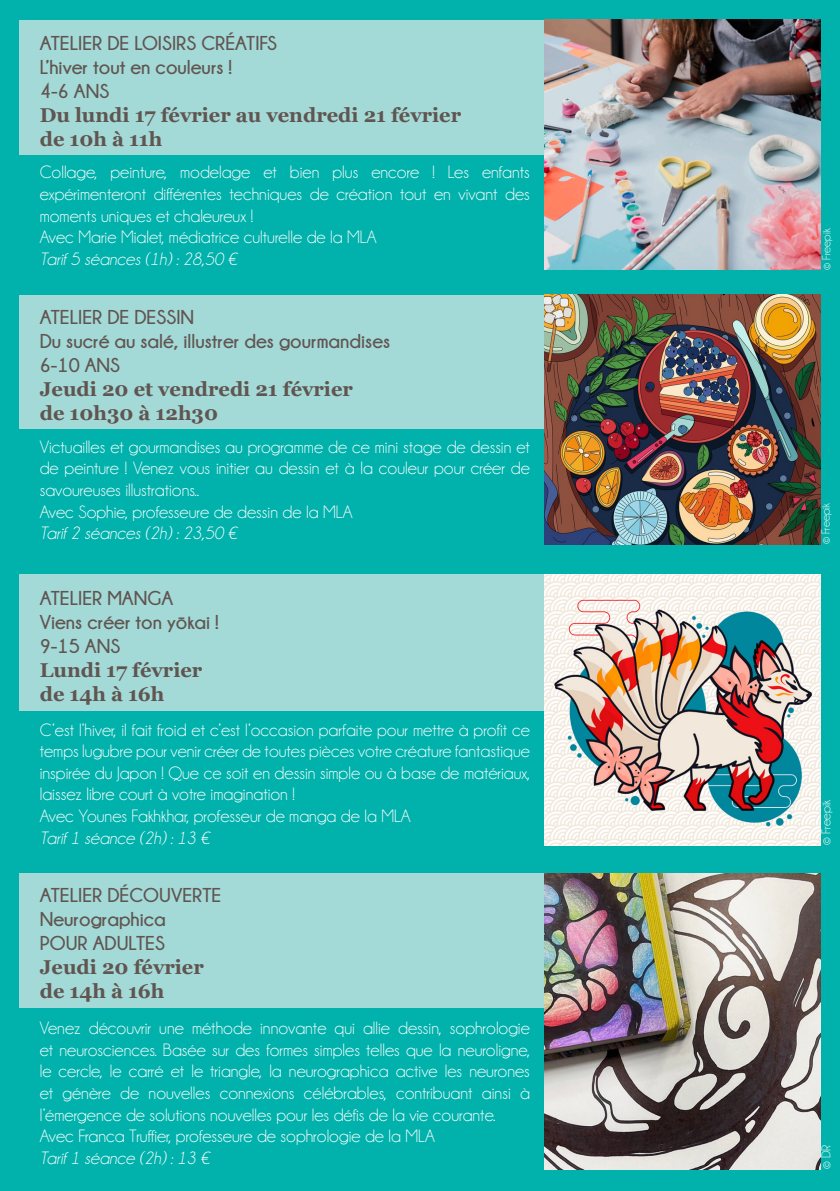
<style>
.page{position:relative;width:840px;height:1191px;background:#fff}
.page>*{position:absolute;margin:0;border:0;box-sizing:border-box;transform-origin:0 0}
.t1{font:700 20px "Champagne&Limousines";color:#615550}
.t2{font:700 20px "Georgia";color:#615550}
.t3{font:18px/21.6px "Champagne&Limousines";color:#fff;text-align:justify}
.t4{font:italic 18px "Champagne&Limousines";color:#fff}
.t5{font:13px "Champagne&Limousines";color:#fff}
.t6{font:12px "Champagne&Limousines";color:#fff}
</style>
<div class="page">
<div style="left:0;top:0;width:839px;height:1191px;background:#01b2ac"></div>
<div style="left:20px;top:20px;width:748px;height:135px;background:#a3dad8"></div>
<img style="left:544px;top:20px;width:275px;height:249px">
<div style="left:20px;top:574px;width:773px;height:137px;background:#a3dad8"></div>
<img style="left:544px;top:574px;width:275px;height:271px">
<div style="left:20px;top:873px;width:773px;height:135px;background:#a3dad8"></div>
<img style="left:544px;top:873px;width:275px;height:296px">
<div style="left:20px;top:295px;width:773px;height:133px;background:#a3dad8"></div>
<img style="left:544px;top:295px;width:275px;height:249px">
<p class="t1" style="left:40px;top:32px;width:239px">ATELIER DE LOISIRS CRÉATIFS</p>
<p class="t1" style="left:40px;top:56px;width:194px">L’hiver tout en couleurs !</p>
<p class="t1" style="left:40px;top:80px;width:71px">4-6 ANS</p>
<p class="t2" style="left:40px;top:102px;width:422px">Du lundi 17 février au vendredi 21 février</p>
<p class="t2" style="left:40px;top:126px;width:124px">de 10h à 11h</p>
<p class="t3" style="left:40px;top:162px;width:491px">Collage, peinture, modelage et bien plus encore ! Les enfants expérimenteront différentes techniques de création tout en vivant des moments uniques et chaleureux !</p>
<p class="t3" style="left:40px;top:226px;width:338px">Avec Marie Mialet, médiatrice culturelle de la MLA</p>
<p class="t4" style="left:40px;top:250px;width:199px">Tarif 5 séances (1h) : 28,50 €</p>
<p class="t1" style="left:40px;top:306px;width:156px">ATELIER DE DESSIN</p>
<p class="t1" style="left:40px;top:330px;width:352px">Du sucré au salé, illustrer des gourmandises</p>
<p class="t1" style="left:40px;top:354px;width:82px">6-10 ANS</p>
<p class="t2" style="left:40px;top:376px;width:314px">Jeudi 20 et vendredi 21 février</p>
<p class="t2" style="left:40px;top:400px;width:180px">de 10h30 à 12h30</p>
<p class="t3" style="left:40px;top:436px;width:491px">Victuailles et gourmandises au programme de ce mini stage de dessin et de peinture ! Venez vous initier au dessin et à la couleur pour créer de savoureuses illustrations..</p>
<p class="t3" style="left:40px;top:501px;width:314px">Avec Sophie, professeure de dessin de la MLA</p>
<p class="t4" style="left:40px;top:524px;width:199px">Tarif 2 séances (2h) : 23,50 €</p>
<p class="t1" style="left:40px;top:586px;width:135px">ATELIER MANGA</p>
<p class="t1" style="left:40px;top:610px;width:180px">Viens créer ton yōkai !</p>
<p class="t1" style="left:40px;top:634px;width:82px">9-15 ANS</p>
<p class="t2" style="left:40px;top:657px;width:164px">Lundi 17 février</p>
<p class="t2" style="left:40px;top:681px;width:126px">de 14h à 16h</p>
<p class="t3" style="left:40px;top:719px;width:491px">C’est l’hiver, il fait froid et c’est l’occasion parfaite pour mettre à profit ce temps lugubre pour venir créer de toutes pièces votre créature fantastique inspirée du Japon ! Que ce soit en dessin simple ou à base de matériaux, laissez libre court à votre imagination !</p>
<p class="t3" style="left:40px;top:805px;width:372px">Avec Younes Fakhkhar, professeur de manga de la MLA</p>
<p class="t4" style="left:40px;top:828px;width:171px">Tarif 1 séance (2h) : 13 €</p>
<p class="t1" style="left:40px;top:884px;width:183px">ATELIER DÉCOUVERTE</p>
<p class="t1" style="left:40px;top:908px;width:128px">Neurographica</p>
<p class="t1" style="left:40px;top:932px;width:127px">POUR ADULTES</p>
<p class="t2" style="left:40px;top:954px;width:165px">Jeudi 20 février</p>
<p class="t2" style="left:40px;top:978px;width:126px">de 14h à 16h</p>
<p class="t3" style="left:40px;top:1017px;width:491px">Venez découvrir une méthode innovante qui allie dessin, sophrologie et neurosciences. Basée sur des formes simples telles que la neuroligne, le cercle, le carré et le triangle, la neurographica active les neurones et génère de nouvelles connexions célébrables, contribuant ainsi à l’émergence de solutions nouvelles pour les défis de la vie courante.</p>
<p class="t3" style="left:40px;top:1125px;width:396px">Avec Franca Truffier, professeure de sophrologie de la MLA</p>
<p class="t4" style="left:40px;top:1148px;width:171px">Tarif 1 séance (2h) : 13 €</p>
<p class="t6" style="left:819px;top:270px;width:43px;rotate:-90deg">© Freepik</p>
<p class="t6" style="left:819px;top:544px;width:43px;rotate:-90deg">© Freepik</p>
<p class="t5" style="left:819px;top:844px;width:46px;rotate:-90deg">© Freepik</p>
<p class="t5" style="left:819px;top:1169px;width:26px;rotate:-90deg">© DR</p>
</div>
